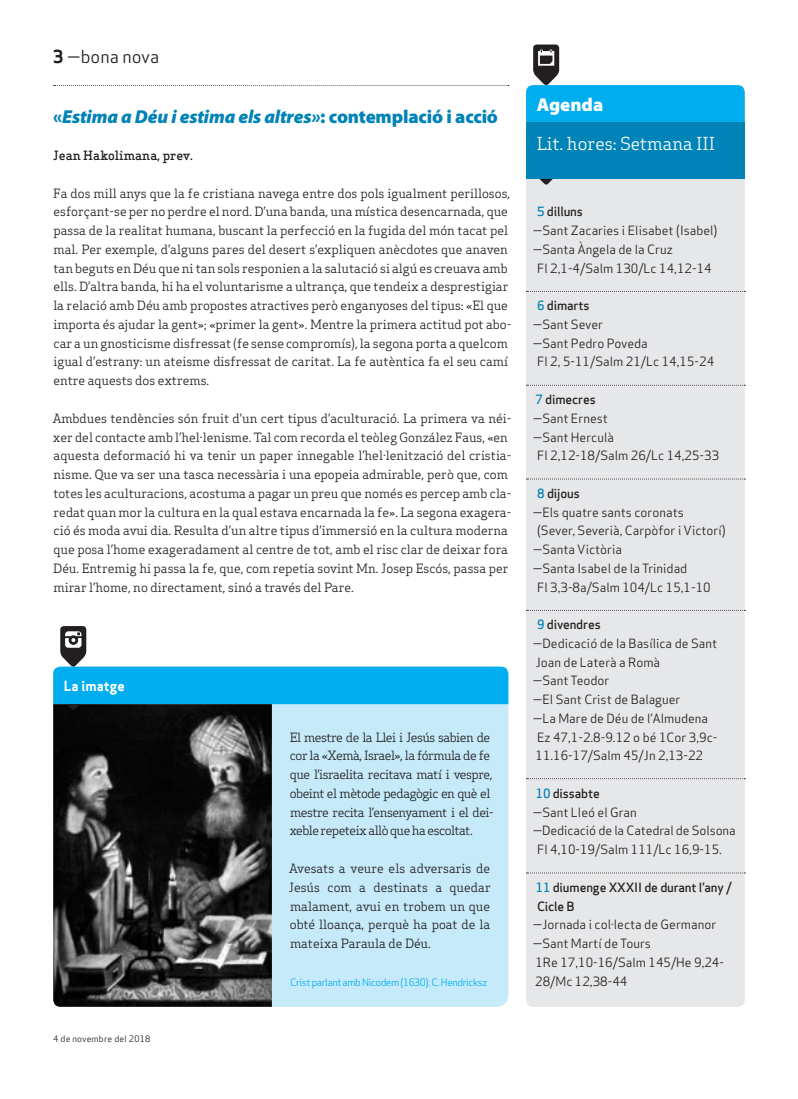
<style>
.page{position:relative;width:798px;height:1099px;background:#fff}
.page>*{position:absolute;margin:0;border:0;box-sizing:border-box;transform-origin:0 0}
.Titular_Petit{font:italic 900 18.75px "Myriad Pro";letter-spacing:-.01em;color:#0083b6}
.Titular_Secció{font:900 18.75px "Myriad Pro";color:#fff}
.Subtitol_Secció{font:17.5px "Apex Serif";color:#fff}
.Capçalera{font:17.5px "Apex Sans Book T";color:#231f20}
.Titular_Secció_Petit{font:13.75px "Apex Sans Bold T";color:#fff}
.Text_General{font:12.5px/18.8px "Apex Serif";color:#231f20}
.Text_General-2{font:12.5px/18.8px "Apex Sans Book T";color:#231f20}
.Text_General-3{font:12.5px/18.8px "Apex Serif";letter-spacing:-.04em;color:#231f20}
.Text_General-4{font:12.5px/18.8px "Apex Sans Medium T";letter-spacing:-.01em;color:#231f20}
.Autors{font:500 12.5px "Apex Serif";color:#231f20}
.Credit_La_Imatge{font:10px "Apex Sans Book T";letter-spacing:-.04em;color:#00aeef}
.Data_Peu{font:8.75px "Apex Sans Book T";letter-spacing:.02em;color:#231f20}
.s1{font-family:"Apex Sans Bold T"}
.s2{font-style:normal}
.s3{color:#0083b6}
</style>
<div class="page">
<svg style="left:54px;top:85px;width:454px;height:1px"></svg>
<div style="left:526px;top:179px;width:218px;height:827px;background:#e6e7e9"></div>
<svg style="left:526px;top:291px;width:219px;height:1px"></svg>
<svg style="left:526px;top:385px;width:219px;height:1px"></svg>
<svg style="left:526px;top:478px;width:219px;height:1px"></svg>
<svg style="left:526px;top:610px;width:219px;height:1px"></svg>
<svg style="left:526px;top:778px;width:219px;height:1px"></svg>
<svg style="left:526px;top:872px;width:219px;height:1px"></svg>
<svg style="left:526px;top:45px;width:218px;height:78px"></svg>
<div style="left:526px;top:123px;width:218px;height:56px;background:#0083b6"></div>
<svg style="left:539px;top:179px;width:13px;height:6px"></svg>
<div style="left:53px;top:666px;width:455px;height:340px;background:#c6eafa;border-radius:11px"></div>
<img style="left:53px;top:710px;width:219px;height:296px">
<svg style="left:53px;top:626px;width:455px;height:84px"></svg>
<p class="Capçalera" style="left:53px;top:46px;width:107px"><span class="s1">3</span> —bona nova</p>
<p class="Titular_Petit" style="left:53px;top:104px;width:446px"><span class="s2">«</span>Estima a Déu i estima els altres»<span class="s2">: contemplació i acció</span></p>
<p class="Autors" style="left:53px;top:148px;width:141px">Jean Hakolimana, prev.</p>
<p class="Text_General" style="left:53px;top:183px;width:459px">Fa dos mill anys que la fe cristiana navega entre dos pols igualment perillosos, esforçant-se per no perdre el nord. D’una banda, una mística desencarnada, que passa de la realitat humana, buscant la perfecció en la fugida del món tacat pel mal. Per exemple, d’alguns pares del desert s’expliquen anècdotes que anaven tan beguts en Déu que ni tan sols responien a la salutació si algú es creuava amb ells. D’altra banda, hi ha el voluntarisme a ultrança, que tendeix a desprestigiar la relació amb Déu amb propostes atractives però enganyoses del tipus: «El que importa és ajudar la gent»; «primer la gent». Mentre la primera actitud pot abo&shy;car a un gnosticisme disfressat (fe sense compromís), la segona porta a quelcom igual d’estrany: un ateisme disfressat de caritat. La fe autèntica fa el seu camí entre aquests dos extrems.</p>
<p class="Text_General" style="left:53px;top:408px;width:460px">Ambdues tendències són fruit d’un cert tipus d’aculturació. La primera va néi&shy;xer del contacte amb l’hel·lenisme. Tal com recorda el teòleg González Faus, «en aquesta deformació hi va tenir un paper innegable l’hel·lenització del cristia&shy;nisme. Que va ser una tasca necessària i una epopeia admirable, però que, com totes les aculturacions, acostuma a pagar un preu que només es percep amb cla&shy;redat quan mor la cultura en la qual estava encarnada la fe». La segona exagera&shy;ció és moda avui dia. Resulta d’un altre tipus d’immersió en la cultura moderna que posa l’home exageradament al centre de tot, amb el risc clar de deixar fora Déu. Entremig hi passa la fe, que, com repetia sovint Mn. Josep Escós, passa per mirar l’home, no directament, sinó a través del Pare.</p>
<p class="Titular_Secció_Petit" style="left:64px;top:677px;width:62px">La imatge</p>
<p class="Data_Peu" style="left:53px;top:1032px;width:99px">4 de novembre del 2018</p>
<p class="Text_General-3" style="left:289px;top:727px;width:206px">El mestre de la Llei i Jesús sabien de cor la «Xemà, Israel», la fórmula de fe que l’israelita recitava matí i vespre, obeint el mètode pedagògic en què el mestre recita l’ensenyament i el dei&shy;xeble repeteix allò que ha escoltat.</p>
<p class="Text_General" style="left:289px;top:858px;width:203px;text-align:justify">Avesats a veure els adversaris de Jesús com a destinats a quedar malament, avui en trobem un que obté lloança, perquè ha poat de la mateixa Paraula de Déu.</p>
<p class="Credit_La_Imatge" style="left:290px;top:975px;width:198px">Crist parlant amb Nicodem (1630). C. Hendricksz</p>
<p class="Titular_Secció" style="left:536px;top:92px;width:68px">Agenda</p>
<p class="Subtitol_Secció" style="left:536px;top:133px;width:180px">Lit. hores: Setmana III</p>
<p class="Text_General-4" style="left:537px;top:202px;width:47px"><span class="s3">5</span> dilluns</p>
<p class="Text_General-2" style="left:532px;top:221px;width:186px">—Sant Zacaries i Elisabet (Isabel)</p>
<p class="Text_General-2" style="left:532px;top:240px;width:141px">—Santa Àngela de la Cruz</p>
<p class="Text_General-2" style="left:537px;top:258px;width:176px">Fl 2,1-4/Salm 130/Lc 14,12-14</p>
<p class="Text_General-4" style="left:537px;top:296px;width:54px"><span class="s3">6</span> dimarts</p>
<p class="Text_General-2" style="left:532px;top:315px;width:72px">—Sant Sever</p>
<p class="Text_General-2" style="left:532px;top:333px;width:116px">—Sant Pedro Poveda</p>
<p class="Text_General-2" style="left:537px;top:352px;width:178px">Fl 2, 5-11/Salm 21/Lc 14,15-24</p>
<p class="Text_General-4" style="left:535px;top:390px;width:62px"><span class="s3">7</span> dimecres</p>
<p class="Text_General-2" style="left:532px;top:408px;width:77px">—Sant Ernest</p>
<p class="Text_General-2" style="left:532px;top:427px;width:83px">—Sant Herculà</p>
<p class="Text_General-2" style="left:537px;top:446px;width:183px">Fl 2,12-18/Salm 26/Lc 14,25-33</p>
<p class="Text_General-4" style="left:537px;top:483px;width:44px"><span class="s3">8</span> dijous</p>
<p class="Text_General-2" style="left:532px;top:502px;width:153px">—Els quatre sants coronats</p>
<p class="Text_General-2" style="left:537px;top:521px;width:190px">(Sever, Severià, Carpòfor i Victorí)</p>
<p class="Text_General-2" style="left:532px;top:540px;width:91px">—Santa Victòria</p>
<p class="Text_General-2" style="left:532px;top:558px;width:156px">—Santa Isabel de la Trinidad</p>
<p class="Text_General-2" style="left:537px;top:577px;width:175px">Fl 3,3-8a/Salm 104/Lc 15,1-10</p>
<p class="Text_General-4" style="left:537px;top:615px;width:65px"><span class="s3">9</span> divendres</p>
<p class="Text_General-2" style="left:532px;top:633px;width:186px">—Dedicació de la Basílica de Sant<br>Joan de Laterà a Romà</p>
<p class="Text_General-2" style="left:532px;top:671px;width:78px">—Sant Teodor</p>
<p class="Text_General-2" style="left:532px;top:690px;width:149px">—El Sant Crist de Balaguer</p>
<p class="Text_General-2" style="left:532px;top:708px;width:177px">—La Mare de Déu de l’Almudena</p>
<p class="Text_General-2" style="left:535px;top:727px;width:183px">Ez 47,1-2.8-9.12 o bé 1Cor 3,9c-<br>11.16-17/Salm 45/Jn 2,13-22</p>
<p class="Text_General-4" style="left:535px;top:783px;width:66px"><span class="s3">10</span> dissabte</p>
<p class="Text_General-2" style="left:532px;top:802px;width:105px">—Sant Lleó el Gran</p>
<p class="Text_General-2" style="left:532px;top:821px;width:204px">—Dedicació de la Catedral de Solsona</p>
<p class="Text_General-2" style="left:537px;top:840px;width:186px">Fl 4,10-19/Salm 111/Lc 16,9-15.</p>
<p class="Text_General-4" style="left:535px;top:877px;width:197px"><span class="s3">11</span> diumenge XXXII de durant l’any /<br>Cicle B</p>
<p class="Text_General-2" style="left:532px;top:915px;width:185px">—Jornada i col·lecta de Germanor</p>
<p class="Text_General-2" style="left:532px;top:933px;width:120px">—Sant Martí de Tours</p>
<p class="Text_General-2" style="left:535px;top:952px;width:190px">1Re 17,10-16/Salm 145/He 9,24-<br>28/Mc 12,38-44</p>
</div>
